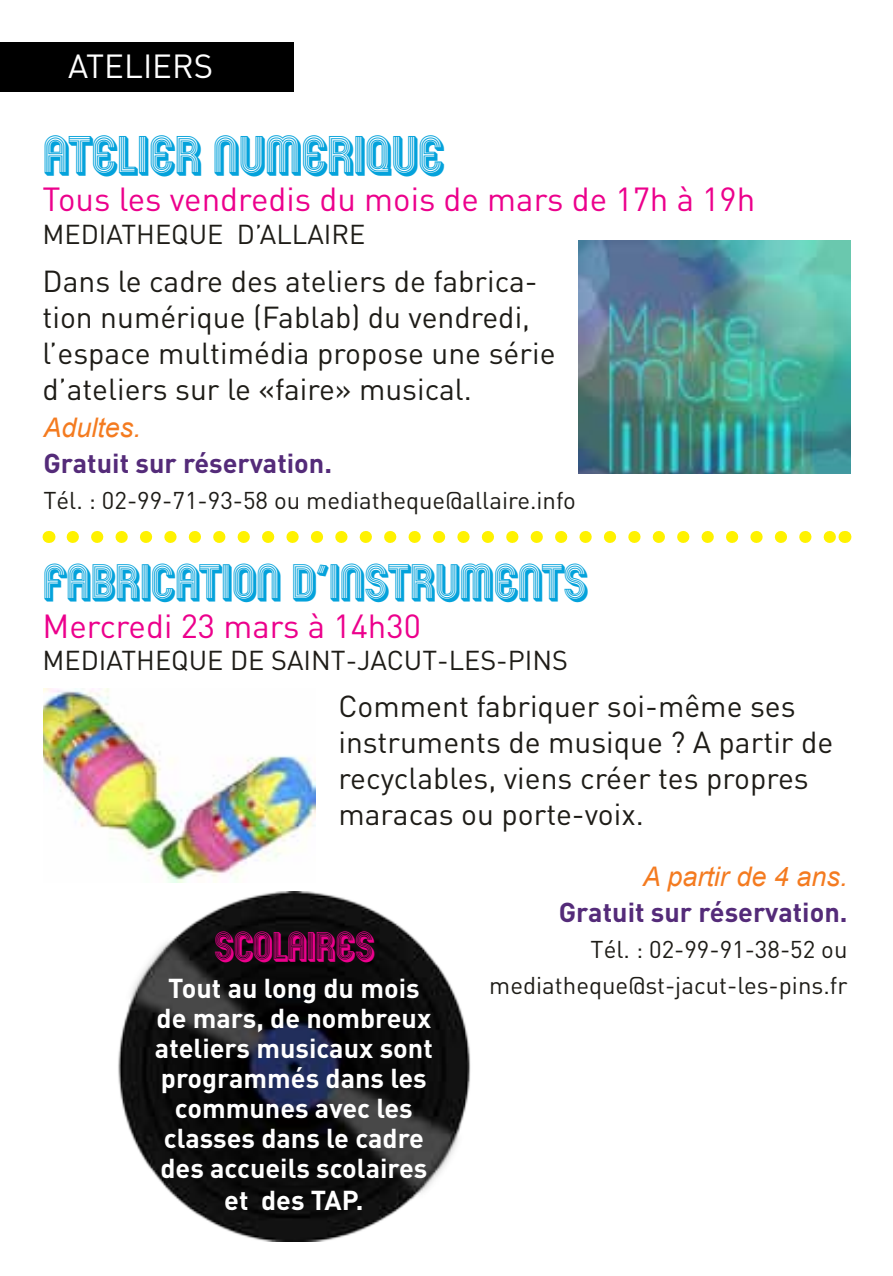
<style>
.page{position:relative;width:893px;height:1276px;background:#fff}
.page>*{position:absolute;margin:0;border:0;box-sizing:border-box;transform-origin:0 0}
.t1{font:48px "Mexcellent 3 D";color:#04a2db}
.t2{font:45px "Mexcellent 3 D";color:#04a2db}
.t3{font:36px "Mexcellent 3 D";color:#ec008c}
.t4{font:33px "DIN";color:#ec008c}
.t5{font:33px "DIN";color:#fff}
.t6{font:30px/36px "DIN";color:#1e1c17}
.t7{font:700 27px/30.3px "DIN";color:#fff;text-align:center}
.t8{font:27px "DIN";color:#1e1c17}
.t9{font:700 27px "DIN";color:#542b79}
.t10{font:italic 27px "Arial";color:#f47b20}
.t11{font:24px "DIN";color:#1e1c17}
</style>
<div class="page">
<div style="left:0;top:43px;width:293px;height:49px;background:#000"></div>
<svg style="left:73px;top:531px;width:759px;height:12px"></svg>
<svg style="left:49px;top:531px;width:1px;height:12px"></svg>
<svg style="left:844px;top:531px;width:1px;height:12px"></svg>
<img style="left:43px;top:689px;width:273px;height:193px">
<img style="left:118px;top:892px;width:353px;height:350px">
<img style="left:579px;top:241px;width:271px;height:232px">
<p class="t5" style="left:68px;top:46px;width:147px">ATELIERS</p>
<h1 class="t1" style="left:43px;top:126px;width:402px">ATELIER NUMERIQUE</h1>
<p class="t4" style="left:43px;top:179px;width:714px">Tous les vendredis du mois de mars de 17h à 19h</p>
<p class="t8" style="left:43px;top:217px;width:324px">MEDIATHEQUE D’ALLAIRE</p>
<p class="t6" style="left:43px;top:262px;width:515px">Dans le cadre des ateliers de fabrica&shy;tion numérique (Fablab) du vendredi, l’espace multimédia propose une série d’ateliers sur le «faire» musical.</p>
<p class="t10" style="left:43px;top:410px;width:99px">Adultes.</p>
<p class="t9" style="left:43px;top:445px;width:290px">Gratuit sur réservation.</p>
<p class="t11" style="left:43px;top:485px;width:534px">Tél. : 02-99-71-93-58 ou mediatheque@allaire.info</p>
<h2 class="t2" style="left:43px;top:555px;width:546px">FABRICATION D’INSTRUMENTS</h2>
<p class="t4" style="left:43px;top:605px;width:380px">Mercredi 23 mars à 14h30</p>
<p class="t8" style="left:43px;top:643px;width:527px">MEDIATHEQUE DE SAINT-JACUT-LES-PINS</p>
<p class="t6" style="left:338px;top:687px;width:496px">Comment fabriquer soi-même ses instruments de musique ? A partir de recyclables, viens créer tes propres maracas ou porte-voix.</p>
<p class="t10" style="left:643px;top:859px;width:206px">A partir de 4 ans.</p>
<p class="t9" style="left:559px;top:894px;width:290px">Gratuit sur réservation.</p>
<p class="t11" style="left:591px;top:934px;width:258px">Tél. : 02-99-91-38-52 ou</p>
<p class="t7" style="left:168px;top:971px;width:253px">Tout au long du mois</p>
<p class="t11" style="left:489px;top:970px;width:360px">mediatheque@st-jacut-les-pins.fr</p>
<p class="t7" style="left:155px;top:1001px;width:279px">de mars, de nombreux ateliers musicaux sont programmés dans les communes avec les classes dans le cadre des accueils scolaires et des TAP.</p>
<p class="t3" style="left:214px;top:924px;width:162px">SCOLAIRES</p>
</div>
